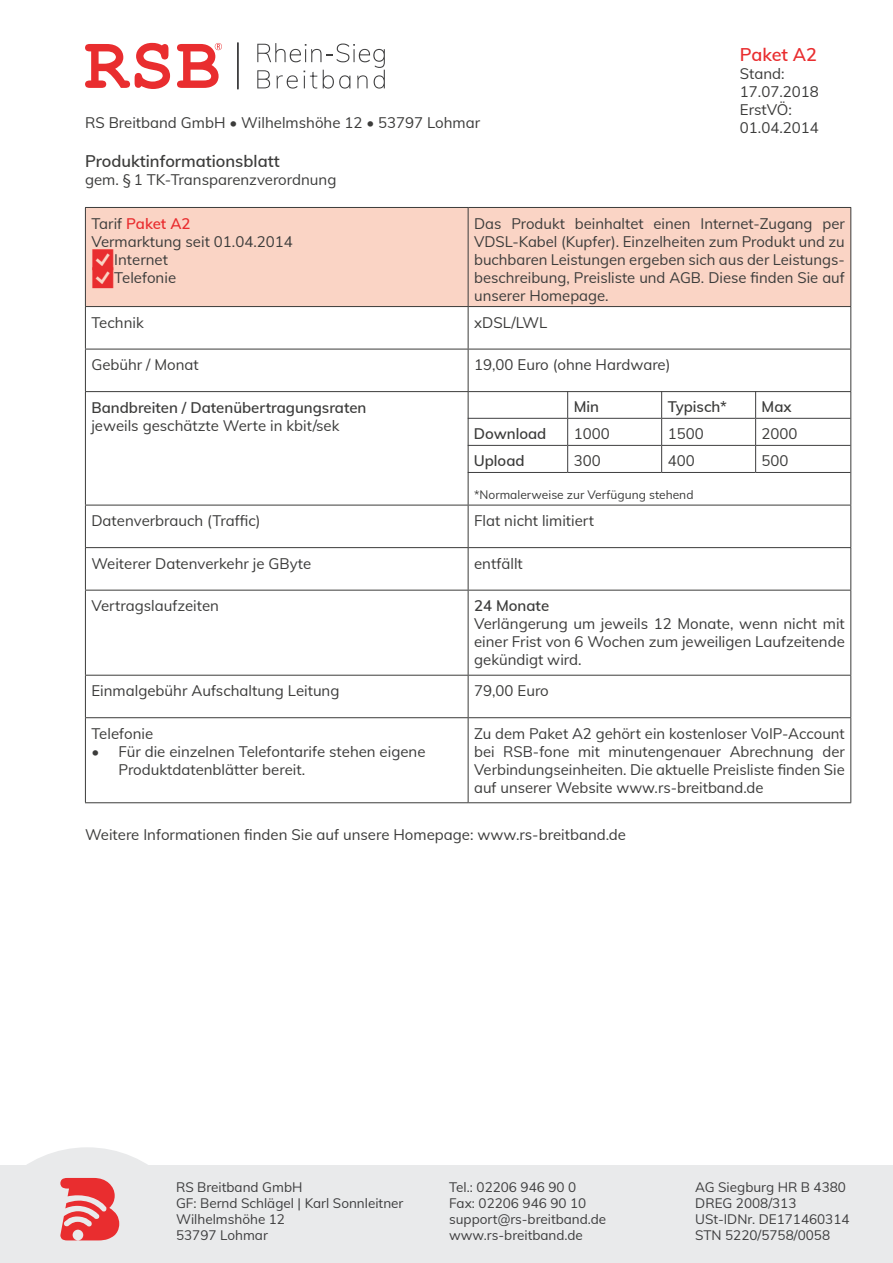
<style>
.page{position:relative;width:893px;height:1263px;background:#fff}
.page>*{position:absolute;margin:0;border:0;box-sizing:border-box;transform-origin:0 0}
.t1{font:600 18px "Muli";letter-spacing:-.005em;color:#e92d2f}
.t2{font:600 16.5px "Muli";color:#3c3c3b}
.t3{font:15px/18px "Muli";color:#3c3c3b}
.t4{font:600 15px "Muli";color:#3c3c3b}
.t5{font:600 15px "Muli";letter-spacing:-.005em;color:#e92d2f}
.t6{font:13.5px/16.2px "Muli";color:#3e3e3f}
.t7{font:12px "Muli";color:#3c3c3b}
.s1{font-weight:400;color:#3c3c3b}
</style>
<div class="page">
<svg style="left:257px;top:43px;width:128px;height:46px"></svg>
<svg style="left:85px;top:43px;width:85px;height:46px"></svg>
<div style="left:237px;top:43px;width:1px;height:46px;border:1px solid #3e3e3f"></div>
<svg style="left:177px;top:43px;width:45px;height:45px"></svg>
<div style="left:86px;top:208px;width:764px;height:98px;background:#fad4c5"></div>
<hr style="left:85px;top:207px;width:383px;height:1px;background:#3c3c3b">
<hr style="left:85px;top:208px;width:1px;height:98px;background:#3c3c3b">
<hr style="left:468px;top:207px;width:383px;height:1px;background:#3c3c3b">
<hr style="left:850px;top:208px;width:1px;height:98px;background:#3c3c3b">
<hr style="left:85px;top:307px;width:1px;height:42px;background:#3c3c3b">
<hr style="left:850px;top:307px;width:1px;height:42px;background:#3c3c3b">
<hr style="left:85px;top:349px;width:1px;height:42px;background:#3c3c3b">
<hr style="left:850px;top:349px;width:1px;height:42px;background:#3c3c3b">
<hr style="left:85px;top:392px;width:1px;height:113px;background:#3c3c3b">
<hr style="left:850px;top:392px;width:1px;height:113px;background:#3c3c3b">
<hr style="left:85px;top:505px;width:1px;height:42px;background:#3c3c3b">
<hr style="left:850px;top:505px;width:1px;height:42px;background:#3c3c3b">
<hr style="left:85px;top:548px;width:1px;height:42px;background:#3c3c3b">
<hr style="left:850px;top:548px;width:1px;height:42px;background:#3c3c3b">
<hr style="left:85px;top:590px;width:1px;height:85px;background:#3c3c3b">
<hr style="left:850px;top:590px;width:1px;height:85px;background:#3c3c3b">
<hr style="left:85px;top:675px;width:1px;height:42px;background:#3c3c3b">
<hr style="left:850px;top:675px;width:1px;height:42px;background:#3c3c3b">
<hr style="left:85px;top:718px;width:1px;height:84px;background:#3c3c3b">
<hr style="left:850px;top:718px;width:1px;height:84px;background:#3c3c3b">
<hr style="left:85px;top:802px;width:383px;height:1px;background:#3c3c3b">
<hr style="left:468px;top:802px;width:383px;height:1px;background:#3c3c3b">
<hr style="left:468px;top:208px;width:1px;height:98px;background:#3c3c3b">
<hr style="left:85px;top:306px;width:383px;height:1px;background:#3c3c3b">
<hr style="left:468px;top:306px;width:383px;height:1px;background:#3c3c3b">
<hr style="left:468px;top:307px;width:1px;height:42px;background:#3c3c3b">
<hr style="left:85px;top:349px;width:383px;height:1px;background:#3c3c3b">
<hr style="left:468px;top:349px;width:383px;height:1px;background:#3c3c3b">
<hr style="left:468px;top:349px;width:1px;height:42px;background:#3c3c3b">
<hr style="left:85px;top:391px;width:383px;height:1px;background:#3c3c3b">
<hr style="left:468px;top:391px;width:383px;height:1px;background:#3c3c3b">
<hr style="left:468px;top:392px;width:1px;height:113px;background:#3c3c3b">
<hr style="left:85px;top:505px;width:383px;height:1px;background:#3c3c3b">
<hr style="left:468px;top:505px;width:383px;height:1px;background:#3c3c3b">
<hr style="left:468px;top:505px;width:1px;height:42px;background:#3c3c3b">
<hr style="left:85px;top:547px;width:383px;height:1px;background:#3c3c3b">
<hr style="left:468px;top:547px;width:383px;height:1px;background:#3c3c3b">
<hr style="left:468px;top:548px;width:1px;height:42px;background:#3c3c3b">
<hr style="left:85px;top:590px;width:383px;height:1px;background:#3c3c3b">
<hr style="left:468px;top:590px;width:383px;height:1px;background:#3c3c3b">
<hr style="left:468px;top:590px;width:1px;height:85px;background:#3c3c3b">
<hr style="left:85px;top:675px;width:383px;height:1px;background:#3c3c3b">
<hr style="left:468px;top:675px;width:383px;height:1px;background:#3c3c3b">
<hr style="left:468px;top:675px;width:1px;height:42px;background:#3c3c3b">
<hr style="left:85px;top:717px;width:383px;height:1px;background:#3c3c3b">
<hr style="left:468px;top:717px;width:383px;height:1px;background:#3c3c3b">
<hr style="left:468px;top:718px;width:1px;height:84px;background:#3c3c3b">
<hr style="left:468px;top:418px;width:100px;height:1px;background:#3e3e3f">
<hr style="left:568px;top:418px;width:94px;height:1px;background:#3e3e3f">
<hr style="left:662px;top:418px;width:94px;height:1px;background:#3e3e3f">
<hr style="left:756px;top:418px;width:94px;height:1px;background:#3e3e3f">
<hr style="left:468px;top:445px;width:100px;height:1px;background:#3e3e3f">
<hr style="left:568px;top:445px;width:94px;height:1px;background:#3e3e3f">
<svg style="left:567px;top:392px;width:1px;height:80px"></svg>
<hr style="left:662px;top:445px;width:94px;height:1px;background:#3e3e3f">
<svg style="left:661px;top:392px;width:1px;height:80px"></svg>
<hr style="left:756px;top:445px;width:94px;height:1px;background:#3e3e3f">
<svg style="left:755px;top:392px;width:1px;height:80px"></svg>
<hr style="left:468px;top:472px;width:100px;height:1px;background:#3e3e3f">
<hr style="left:568px;top:472px;width:94px;height:1px;background:#3e3e3f">
<hr style="left:662px;top:472px;width:94px;height:1px;background:#3e3e3f">
<hr style="left:756px;top:472px;width:94px;height:1px;background:#3e3e3f">
<div style="left:0;top:1165px;width:893px;height:98px;background:#e9eaeb"></div>
<svg style="left:27px;top:1147px;width:121px;height:94px"></svg>
<svg style="left:92px;top:249px;width:21px;height:39px"></svg>
<p class="t1" style="left:740px;top:41px;width:79px">Paket A2</p>
<p class="t3" style="left:740px;top:63px;width:80px">Stand:<br>17.07.2018<br>ErstVÖ:<br>01.04.2014</p>
<p class="t3" style="left:85px;top:113px;width:397px">RS Breitband GmbH • Wilhelmshöhe 12 • 53797 Lohmar</p>
<p class="t2" style="left:85px;top:149px;width:196px">Produktinformationsblatt</p>
<p class="t3" style="left:85px;top:170px;width:253px">gem. § 1 TK-Transparenzverordnung</p>
<p class="t5" style="left:91px;top:212px;width:101px"><span class="s1">Tarif</span> Paket A2</p>
<p class="t3" style="left:91px;top:231px;width:203px">Vermarktung seit 01.04.2014</p>
<p class="t3" style="left:114px;top:249px;width:55px">Internet</p>
<p class="t3" style="left:114px;top:267px;width:63px">Telefonie</p>
<p class="t3" style="left:474px;top:213px;width:372px">Das Produkt beinhaltet einen Internet-Zugang per VDSL-Kabel (Kupfer). Einzelheiten zum Produkt und zu buchbaren Leistungen ergeben sich aus der Leistungs&shy;beschreibung, Preisliste und AGB. Diese finden Sie auf unserer Homepage.</p>
<p class="t3" style="left:91px;top:312px;width:54px">Technik</p>
<p class="t3" style="left:474px;top:312px;width:75px">xDSL/LWL</p>
<p class="t3" style="left:91px;top:355px;width:109px">Gebühr / Monat</p>
<p class="t3" style="left:474px;top:355px;width:198px">19,00 Euro (ohne Hardware)</p>
<p class="t4" style="left:91px;top:396px;width:277px">Bandbreiten / Datenübertragungsraten</p>
<p class="t3" style="left:91px;top:416px;width:250px">jeweils geschätzte Werte in kbit/sek</p>
<p class="t4" style="left:574px;top:396px;width:27px">Min</p>
<p class="t4" style="left:668px;top:396px;width:61px">Typisch*</p>
<p class="t4" style="left:762px;top:396px;width:31px">Max</p>
<p class="t4" style="left:474px;top:423px;width:74px">Download</p>
<p class="t3" style="left:574px;top:424px;width:37px">1000</p>
<p class="t3" style="left:668px;top:424px;width:37px">1500</p>
<p class="t3" style="left:762px;top:424px;width:38px">2000</p>
<p class="t4" style="left:474px;top:450px;width:52px">Upload</p>
<p class="t3" style="left:574px;top:451px;width:28px">300</p>
<p class="t3" style="left:668px;top:451px;width:28px">400</p>
<p class="t3" style="left:762px;top:451px;width:29px">500</p>
<p class="t7" style="left:474px;top:486px;width:221px">*Normalerweise zur Verfügung stehend</p>
<p class="t3" style="left:91px;top:511px;width:171px">Datenverbrauch (Traffic)</p>
<p class="t3" style="left:474px;top:511px;width:122px">Flat nicht limitiert</p>
<p class="t3" style="left:91px;top:554px;width:221px">Weiterer Datenverkehr je GByte</p>
<p class="t3" style="left:474px;top:554px;width:50px">entfällt</p>
<p class="t3" style="left:91px;top:596px;width:129px">Vertragslaufzeiten</p>
<p class="t4" style="left:474px;top:595px;width:77px">24 Monate</p>
<p class="t3" style="left:474px;top:614px;width:372px;text-align:justify">Verlängerung um jeweils 12 Monate, wenn nicht mit einer Frist von 6 Wochen zum jeweiligen Laufzeitende gekündigt wird.</p>
<p class="t3" style="left:91px;top:681px;width:250px">Einmalgebühr Aufschaltung Leitung</p>
<p class="t3" style="left:474px;top:681px;width:76px">79,00 Euro</p>
<p class="t3" style="left:91px;top:724px;width:63px">Telefonie</p>
<p class="t3" style="left:118px;top:742px;width:309px;text-indent:-27px">• Für die einzelnen Telefontarife stehen eigene<br>Produktdatenblätter bereit.</p>
<p class="t3" style="left:474px;top:724px;width:372px;text-align:justify">Zu dem Paket A2 gehört ein kostenloser VoIP-Account bei RSB-fone mit minutengenauer Abrechnung der Verbindungseinheiten. Die aktuelle Preisliste finden Sie auf unserer Website www.rs-breitband.de</p>
<p class="t3" style="left:85px;top:825px;width:543px">Weitere Informationen finden Sie auf unsere Homepage: www.rs-breitband.de</p>
<p class="t6" style="left:176px;top:1178px;width:229px">RS Breitband GmbH<br>GF: Bernd Schlägel | Karl Sonnleitner<br>Wilhelmshöhe 12<br>53797 Lohmar</p>
<p class="t6" style="left:449px;top:1178px;width:159px">Tel.: 02206 946 90 0<br>Fax: 02206 946 90 10 support@rs-breitband.de www.rs-breitband.de</p>
<p class="t6" style="left:695px;top:1178px;width:156px">AG Siegburg HR B 4380<br>DREG 2008/313<br>USt-IDNr. DE171460314<br>STN 5220/5758/0058</p>
</div>
